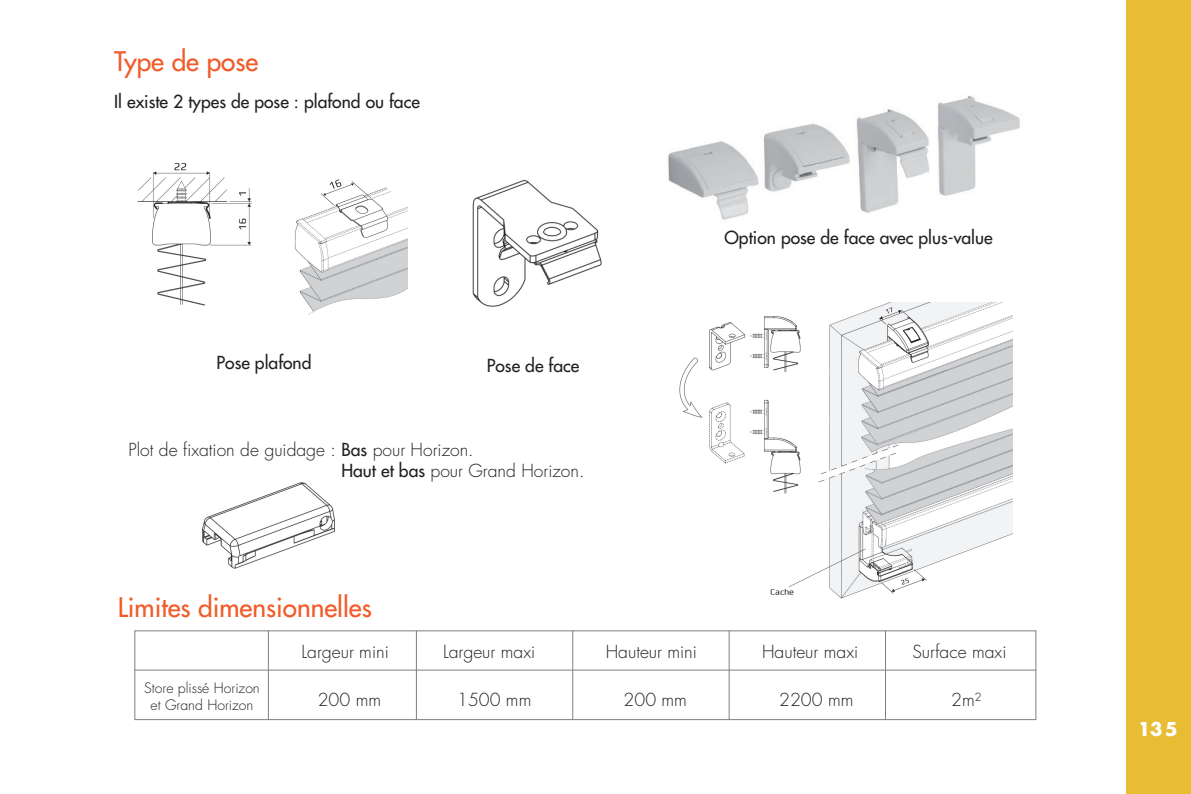
<style>
.page{position:relative;width:1191px;height:794px;background:#fff}
.page>*{position:absolute;margin:0;border:0;box-sizing:border-box;transform-origin:0 0}
.t1{font:500 26.25px "Futura Std";color:#f15b2a}
.t2{font:700 21px "Futura PT";color:#fff}
.t3{font:300 17.5px "Futura Std";color:#231f20}
.t4{font:500 17.5px "Futura Std";color:#231f20}
.t5{font:300 14px/16.8px "Futura Std";color:#231f20;text-align:center}
.s1{font-weight:500}
</style>
<div class="page">
<div style="left:1126px;top:0;width:65px;height:794px;background:#e8bc33"></div>
<img style="left:202px;top:482px;width:133px;height:87px">
<div style="left:134px;top:630px;width:902px;height:90px;border:1px solid #80807f"></div>
<hr style="left:134px;top:669px;width:902px;height:1px;background:#80807f">
<hr style="left:268px;top:630px;width:1px;height:90px;background:#80807f">
<hr style="left:416px;top:630px;width:1px;height:90px;background:#80807f">
<hr style="left:572px;top:630px;width:1px;height:90px;background:#80807f">
<hr style="left:728px;top:630px;width:1px;height:90px;background:#80807f">
<hr style="left:885px;top:630px;width:1px;height:90px;background:#80807f">
<img style="left:668px;top:96px;width:352px;height:124px">
<img style="left:137px;top:163px;width:270px;height:152px">
<img style="left:679px;top:302px;width:333px;height:296px">
<img style="left:472px;top:179px;width:130px;height:128px">
<p class="t1" style="left:114px;top:45px;width:146px">Type de pose</p>
<p class="t4" style="left:114px;top:91px;width:307px">Il existe 2 types de pose : plafond ou face</p>
<p class="t4" style="left:216px;top:351px;width:96px">Pose plafond</p>
<p class="t4" style="left:487px;top:355px;width:94px">Pose de face</p>
<p class="t3" style="left:128px;top:439px;width:347px">Plot de fixation de guidage : <span class="s1">Bas</span> pour Horizon.</p>
<p class="t3" style="left:341px;top:460px;width:245px"><span class="s1">Haut et bas</span> pour Grand Horizon.</p>
<p class="t1" style="left:118px;top:591px;width:256px">Limites dimensionnelles</p>
<p class="t4" style="left:724px;top:226px;width:270px">Option pose de face avec plus-value</p>
<p class="t3" style="left:301px;top:641px;width:89px">Largeur mini</p>
<p class="t3" style="left:443px;top:641px;width:94px">Largeur maxi</p>
<p class="t3" style="left:606px;top:641px;width:93px">Hauteur mini</p>
<p class="t3" style="left:762px;top:641px;width:98px">Hauteur maxi</p>
<p class="t3" style="left:912px;top:641px;width:96px">Surface maxi</p>
<p class="t5" style="left:144px;top:680px;width:117px">Store plissé Horizon et Grand Horizon</p>
<p class="t3" style="left:318px;top:689px;width:65px">200 mm</p>
<p class="t3" style="left:457px;top:689px;width:76px">1500 mm</p>
<p class="t3" style="left:623px;top:689px;width:65px">200 mm</p>
<p class="t3" style="left:779px;top:689px;width:76px">2200 mm</p>
<p class="t3" style="left:951px;top:689px;width:32px">2m²</p>
<p class="t2" style="left:1140px;top:715px;width:38px">135</p>
</div>
